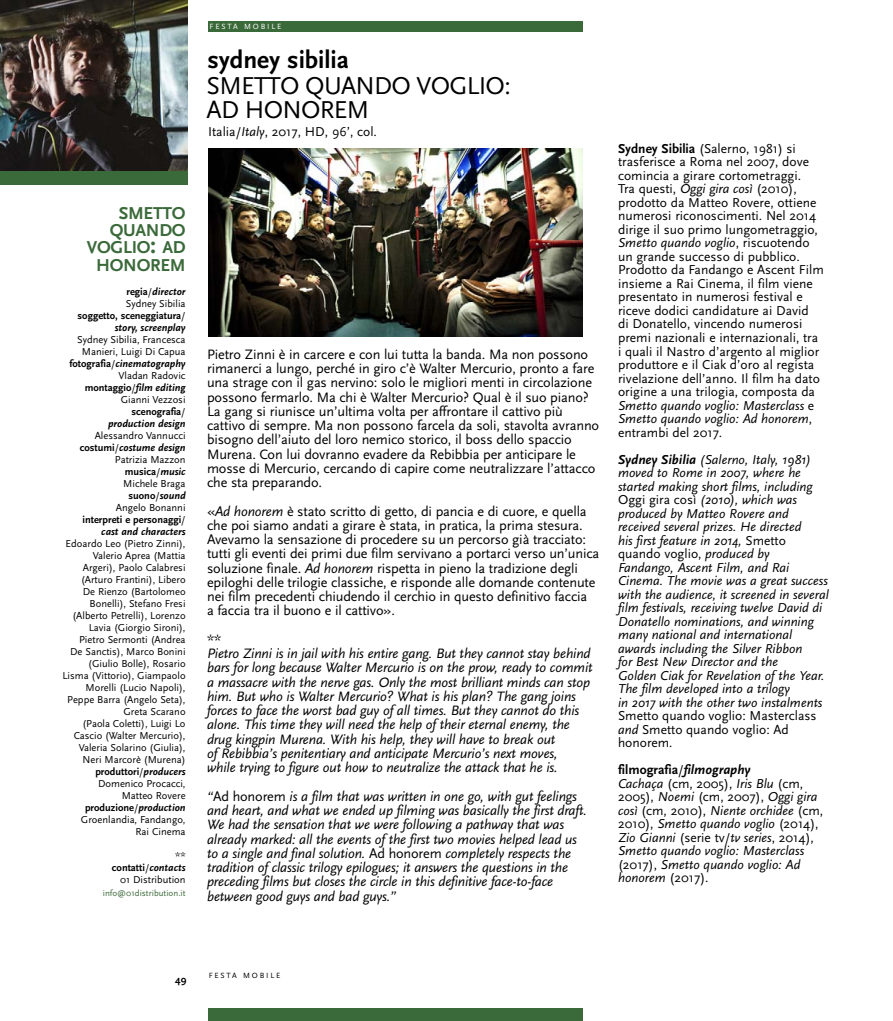
<style>
.page{position:relative;width:893px;height:1021px;background:#fff}
.page>*{position:absolute;margin:0;border:0;box-sizing:border-box;transform-origin:0 0}
.t1{font:25.5px/24px "Scala Sans";letter-spacing:-.03em;color:#000}
.t2{font:700 25.5px "Scala Sans";color:#000}
.t3{font:700 18px/17.2px "Scala Sans";letter-spacing:-.015em;color:#3b6a3a;text-align:right}
.t4{font:14.25px/14.2px "Scala Sans";letter-spacing:-.01em;color:#000}
.t5{font:italic 14.25px/14.2px "Scala Sans";letter-spacing:-.01em;color:#000}
.t6{font:italic 13.5px/13.5px "Scala Sans";color:#000}
.t7{font:13.5px/13.5px "Scala Sans";color:#000}
.t8{font:10.5px/12px "Scala Sans";color:#000;text-align:right}
.t9{font:700 10.5px/12px "Scala Sans";color:#000;text-align:right}
.t10{font:9px "Scala Sans";color:#3b6a3a}
.t11{font:7.8px "Scala Sans";letter-spacing:.23em;color:#fff}
.t12{font:7.8px "Scala Sans";letter-spacing:.23em;color:#000}
.s1{font-size:24px}
.s2{font-weight:400}
.s3{font-style:italic}
.s4{font-weight:700}
.s5{font-weight:700;font-style:italic}
.s6{font-style:normal}
.s7{font-weight:700;font-style:normal}
</style>
<div class="page">
<div style="left:208px;top:1008px;width:375px;height:12px;background:#3b6a3a"></div>
<div style="left:208px;top:21px;width:375px;height:11px;background:#3b6a3a"></div>
<div style="left:0;top:171px;width:187px;height:14px;background:#3b6a3a"></div>
<img style="left:0;top:0;width:187px;height:171px">
<img style="left:208px;top:148px;width:375px;height:189px">
<p class="t3" style="left:87px;top:206px;width:100px">SMETTO<br>QUANDO<br>VOGLIO<span class="s1">:</span> AD<br>HONOREM</p>
<p class="t9" style="left:78px;top:286px;width:110px">regia<span class="s2">/</span><span class="s3">director<br></span><span class="s2">Sydney Sibilia<br></span>soggetto, sceneggiatura<span class="s2">/ </span><span class="s3">story, screenplay</span></p>
<p class="t8" style="left:69px;top:334px;width:118px">Sydney Sibilia, Francesca<br>Manieri, Luigi Di Capua <span class="s4">fotografia</span>/<span class="s5">cinematography<br></span>Vladan Radovic <span class="s4">montaggio</span>/<span class="s5">film editing<br></span>Gianni Vezzosi <span class="s4">scenografia</span>/<br><span class="s5">production design</span></p>
<p class="t8" style="left:80px;top:430px;width:107px">Alessandro Vannucci <span class="s4">costumi</span>/<span class="s5">costume design<br></span>Patrizia Mazzon <span class="s4">musica</span>/<span class="s5">music<br></span>Michele Braga <span class="s4">suono</span>/<span class="s5">sound<br></span>Angelo Bonanni <span class="s4">interpreti e personaggi</span>/ <span class="s5">cast and characters</span></p>
<p class="t8" style="left:62px;top:538px;width:125px">Edoardo Leo (Pietro Zinni),<br>Valerio Aprea (Mattia<br>Argeri), Paolo Calabresi (Arturo Frantini), Libero<br>De Rienzo (Bartolomeo<br>Bonelli), Stefano Fresi (Alberto Petrelli), Lorenzo<br>Lavia (Giorgio Sironi),<br>Pietro Sermonti (Andrea<br>De Sanctis), Marco Bonini (Giulio Bolle), Rosario<br>Lisma (Vittorio), Giampaolo<br>Morelli (Lucio Napoli),<br>Peppe Barra (Angelo Seta),<br>Greta Scarano<br>(Paola Coletti), Luigi Lo<br>Cascio (Walter Mercurio),<br>Valeria Solarino (Giulia),<br>Neri Marcorè (Murena) <span class="s4">produttori</span>/<span class="s5">producers<br></span>Domenico Procacci,<br>Matteo Rovere <span class="s4">produzione</span>/<span class="s5">production<br></span>Groenlandia, Fandango,<br>Rai Cinema</p>
<p class="t8" style="left:112px;top:850px;width:75px">** <span class="s4">contatti</span>/<span class="s5">contacts<br></span>01 Distribution</p>
<p class="t10" style="left:103px;top:889px;width:84px">info@01distribution.it</p>
<p class="t11" style="left:210px;top:23px;width:73px">FESTA MOBILE</p>
<h1 class="t2" style="left:207px;top:49px;width:143px">sydney sibilia</h1>
<h1 class="t1" style="left:207px;top:75px;width:306px">SMETTO QUANDO VOGLIO:<br>AD HONOREM</h1>
<p class="t7" style="left:208px;top:126px;width:170px">Italia/<span class="s3">Italy</span>, 2017, HD, 96’, col.</p>
<p class="t4" style="left:207px;top:348px;width:394px">Pietro Zinni è in carcere e con lui tutta la banda. Ma non possono rimanerci a lungo, perché in giro c’è Walter Mercurio, pronto a fare una strage con il gas nervino: solo le migliori menti in circolazione possono fermarlo. Ma chi è Walter Mercurio? Qual è il suo piano?<br>La gang si riunisce un’ultima volta per affrontare il cattivo più cattivo di sempre. Ma non possono farcela da soli, stavolta avranno bisogno dell’aiuto del loro nemico storico, il boss dello spaccio Murena. Con lui dovranno evadere da Rebibbia per anticipare le mosse di Mercurio, cercando di capire come neutralizzare l’attacco che sta preparando.</p>
<p class="t4" style="left:207px;top:505px;width:394px">«<span class="s3">Ad honorem</span> è stato scritto di getto, di pancia e di cuore, e quella che poi siamo andati a girare è stata, in pratica, la prima stesura.<br>Avevamo la sensazione di procedere su un percorso già tracciato: tutti gli eventi dei primi due film servivano a portarci verso un’unica soluzione finale. <span class="s3">Ad honorem</span> rispetta in pieno la tradizione degli epiloghi delle trilogie classiche, e risponde alle domande contenute nei film precedenti chiudendo il cerchio in questo definitivo faccia<br>a faccia tra il buono e il cattivo».</p>
<p class="t4" style="left:207px;top:633px;width:16px">**</p>
<p class="t5" style="left:207px;top:647px;width:387px">Pietro Zinni is in jail with his entire gang. But they cannot stay behind bars for long because Walter Mercurio is on the prow, ready to commit a massacre with the nerve gas. Only the most brilliant minds can stop him. But who is Walter Mercurio? What is his plan? The gang joins forces to face the worst bad guy of all times. But they cannot do this alone. This time they will need the help of their eternal enemy, the drug kingpin Murena. With his help, they will have to break out<br>of Rebibbia’s penitentiary and anticipate Mercurio’s next moves,<br>while trying to figure out how to neutralize the attack that he is.</p>
<p class="t5" style="left:207px;top:790px;width:381px">“<span class="s6">Ad honorem</span> is a film that was written in one go, with gut feelings and heart, and what we ended up filming was basically the first draft.<br>We had the sensation that we were following a pathway that was already marked: all the events of the first two movies helped lead us to a single and final solution. <span class="s6">Ad honorem</span> completely respects the tradition of classic trilogy epilogues; it answers the questions in the preceding films but closes the circle in this definitive face-to-face between good guys and bad guys.”</p>
<p class="t7" style="left:618px;top:143px;width:207px"><span class="s4">Sydney Sibilia</span> (Salerno, 1981) si trasferisce a Roma nel 2007, dove comincia a girare cortometraggi.<br>Tra questi, <span class="s3">Oggi gira così</span> (2010), prodotto da Matteo Rovere, ottiene numerosi riconoscimenti. Nel 2014 dirige il suo primo lungometraggio, <span class="s3">Smetto quando voglio</span>, riscuotendo un grande successo di pubblico.<br>Prodotto da Fandango e Ascent Film insieme a Rai Cinema, il film viene presentato in numerosi festival e riceve dodici candidature ai David<br>di Donatello, vincendo numerosi premi nazionali e internazionali, tra i quali il Nastro d’argento al miglior produttore e il Ciak d’oro al regista rivelazione dell’anno. Il film ha dato origine a una trilogia, composta da <span class="s3">Smetto quando voglio: Masterclass</span> e <span class="s3">Smetto quando voglio: Ad honorem</span>, entrambi del 2017.</p>
<p class="t6" style="left:618px;top:453px;width:212px"><span class="s4">Sydney Sibilia</span> (Salerno, Italy, 1981) moved to Rome in 2007, where he started making short films, including <span class="s6">Oggi gira così</span> (2010), which was produced by Matteo Rovere and received several prizes. He directed<br>his first feature in 2014, <span class="s6">Smetto quando voglio,</span> produced by Fandango, Ascent Film, and Rai Cinema. The movie was a great success with the audience, it screened in several film festivals, receiving twelve David di Donatello nominations, and winning many national and international awards including the Silver Ribbon<br>for Best New Director and the<br>Golden Ciak for Revelation of the Year.<br>The film developed into a trilogy<br>in 2017 with the other two instalments</p>
<p class="t7" style="left:618px;top:710px;width:200px">Smetto quando voglio: Masterclass <span class="s3">and</span> Smetto quando voglio: Ad honorem<span class="s3">.</span></p>
<p class="t6" style="left:618px;top:764px;width:207px"><span class="s7">filmografia</span><span class="s6">/</span><span class="s4">filmography<br></span>Cachaça <span class="s6">(cm, 2005),</span> Iris Blu <span class="s6">(cm,<br>2005),</span> Noemi <span class="s6">(cm, 2007),</span> Oggi gira così <span class="s6">(cm, 2010),</span> Niente orchidee <span class="s6">(cm,<br>2010),</span> Smetto quando voglio <span class="s6">(2014),<br></span>Zio Gianni <span class="s6">(serie tv/</span>tv series<span class="s6">, 2014),<br></span>Smetto quando voglio: Masterclass <span class="s6">(2017),</span> Smetto quando voglio: Ad honorem <span class="s6">(2017).</span></p>
<p class="t9" style="left:175px;top:973px;width:13px">49</p>
<p class="t12" style="left:209px;top:972px;width:73px">FESTA MOBILE</p>
</div>
